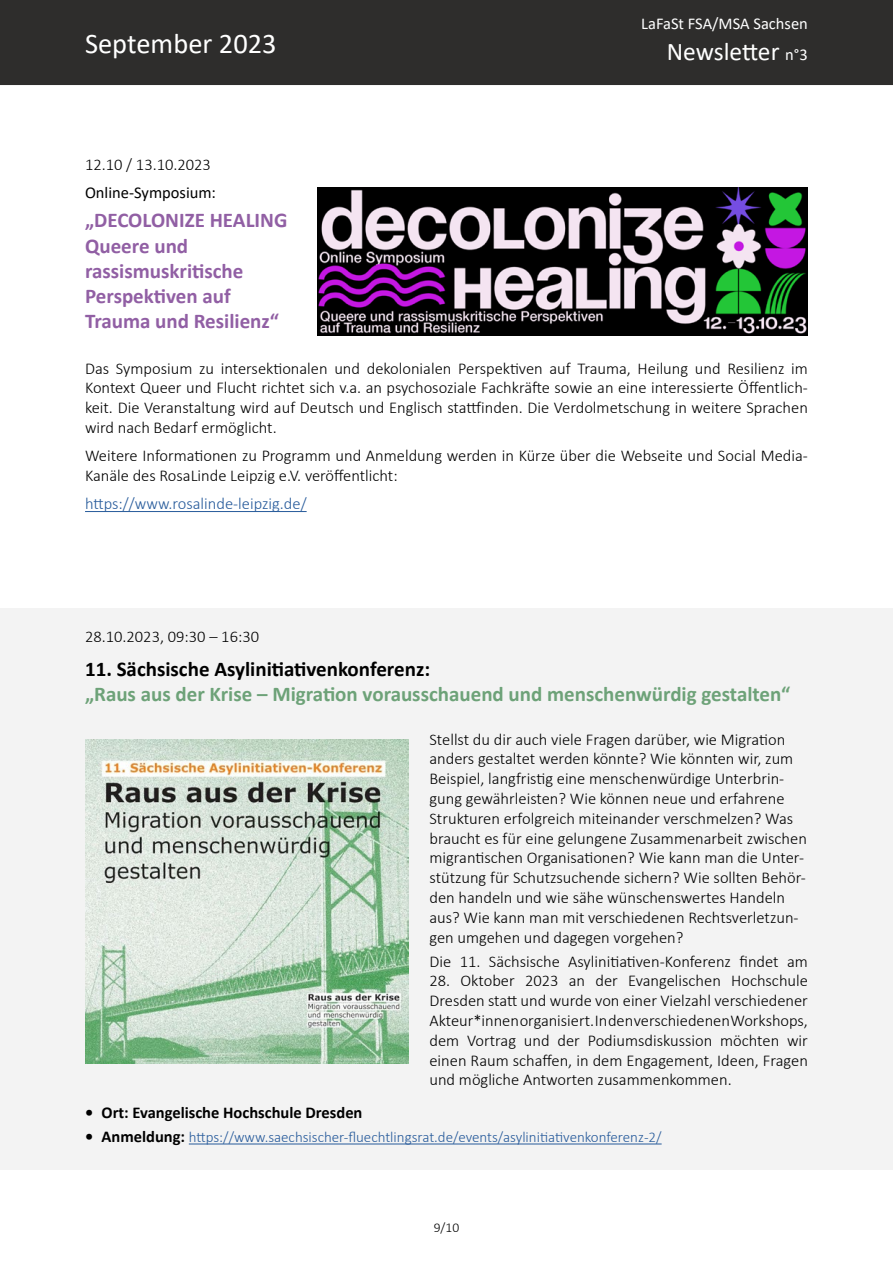
<style>
.page{position:relative;width:893px;height:1263px;background:#fff}
.page>*{position:absolute;margin:0;border:0;box-sizing:border-box;transform-origin:0 0}
.t1{font:28.5px "Calibri";color:#fff}
.t2{font:25.5px "Calibri";color:#fff}
.t3{font:700 21px/25.2px "Calibri";color:#915fa4}
.t4{font:700 21px "Calibri";color:#6da278}
.t5{font:700 21px "Calibri";color:#000}
.t6{font:300 16.5px/19.8px "Calibri";color:#000;text-align:justify}
.t7{font:700 16.5px "Calibri";color:#000}
.t8{font:300 16.5px "Calibri";color:#275b9b}
.t9{font:16.5px "Calibri";color:#fff}
.t10{font:16.5px "Calibri";color:#000}
.t11{font:300 15px "Calibri";color:#275b9b}
.t12{font:300 13.5px "Calibri";color:#000}
.s1{font-size:16.5px}
.s2{font-weight:700;font-size:16.5px;color:#000}
</style>
<div class="page">
<div style="left:0;top:0;width:893px;height:85px;background:#2e2d2c"></div>
<hr style="left:85px;top:511px;width:222px;height:1px;background:#275b9b">
<img style="left:318px;top:188px;width:490px;height:147px">
<div style="left:0;top:719px;width:893px;height:379px;background:#f3f3f3"></div>
<img style="left:85px;top:740px;width:323px;height:323px">
<div style="left:0;top:608px;width:893px;height:115px;background:#f3f3f3"></div>
<div style="left:0;top:1093px;width:893px;height:76px;background:#f3f3f3"></div>
<hr style="left:189px;top:1143px;width:473px;height:1px;background:#275b9b">
<h1 class="t1" style="left:85px;top:23px;width:193px">September 2023</h1>
<p class="t9" style="left:641px;top:12px;width:168px">LaFaSt FSA/MSA Sachsen</p>
<h2 class="t2" style="left:667px;top:34px;width:143px">Newsletter <span class="s1">n°3</span></h2>
<p class="t6" style="left:85px;top:154px;width:127px">12.10 / 13.10.2023</p>
<p class="t10" style="left:85px;top:181px;width:132px">Online-Symposium:</p>
<p class="t3" style="left:85px;top:208px;width:204px">„DECOLONIZE HEALING<br>Queere und rassismuskritische<br>Perspektiven auf<br>Trauma und Resilienz“</p>
<p class="t6" style="left:85px;top:358px;width:724px">Das Symposium zu intersektionalen und dekolonialen Perspektiven auf Trauma, Heilung und Resilienz im Kontext Queer und Flucht richtet sich v.a. an psychosoziale Fachkräfte sowie an eine interessierte Öffentlich&shy;keit. Die Veranstaltung wird auf Deutsch und Englisch stattfinden. Die Verdolmetschung in weitere Sprachen wird nach Bedarf ermöglicht.</p>
<p class="t6" style="left:85px;top:446px;width:724px">Weitere Informationen zu Programm und Anmeldung werden in Kürze über die Webseite und Social Media-<br>Kanäle des RosaLinde Leipzig e.V. veröffentlicht:</p>
<p class="t8" style="left:85px;top:494px;width:223px">https://www.rosalinde-leipzig.de/</p>
<p class="t6" style="left:85px;top:627px;width:176px">28.10.2023, 09:30 – 16:30</p>
<p class="t5" style="left:85px;top:654px;width:347px">11. Sächsische Asylinitiativenkonferenz:</p>
<p class="t4" style="left:85px;top:679px;width:707px">„Raus aus der Krise – Migration vorausschauend und menschenwürdig gestalten“</p>
<p class="t6" style="left:429px;top:729px;width:379px;text-align:left">Stellst du dir auch viele Fragen darüber, wie Migration anders gestaltet werden könnte? Wie könnten wir, zum Beispiel, langfristig eine menschenwürdige Unterbrin&shy;gung gewährleisten? Wie können neue und erfahrene Strukturen erfolgreich miteinander verschmelzen? Was braucht es für eine gelungene Zusammenarbeit zwischen migrantischen Organisationen? Wie kann man die Unter&shy;stützung für Schutzsuchende sichern? Wie sollten Behör&shy;den handeln und wie sähe wünschenswertes Handeln aus? Wie kann man mit verschiedenen Rechtsverletzun&shy;gen umgehen und dagegen vorgehen?</p>
<p class="t6" style="left:429px;top:951px;width:380px">Die 11. Sächsische Asylinitiativen-Konferenz findet am</p>
<p class="t6" style="left:429px;top:971px;width:380px">28. Oktober 2023 an der Evangelischen Hochschule Dresden statt und wurde von einer Vielzahl verschiedener Akteur*innen organisiert. In den verschiedenen Workshops, dem Vortrag und der Podiumsdiskussion möchten wir einen Raum schaffen, in dem Engagement, Ideen, Fragen und mögliche Antworten zusammenkommen.</p>
<p class="t7" style="left:85px;top:1101px;width:279px">• Ort: Evangelische Hochschule Dresden</p>
<p class="t11" style="left:85px;top:1128px;width:578px"><span class="s2">• Anmeldung:</span> https://www.saechsischer-fluechtlingsrat.de/events/asylinitiativenkonferenz-2/</p>
<p class="t12" style="left:434px;top:1219px;width:27px">9/10</p>
</div>
